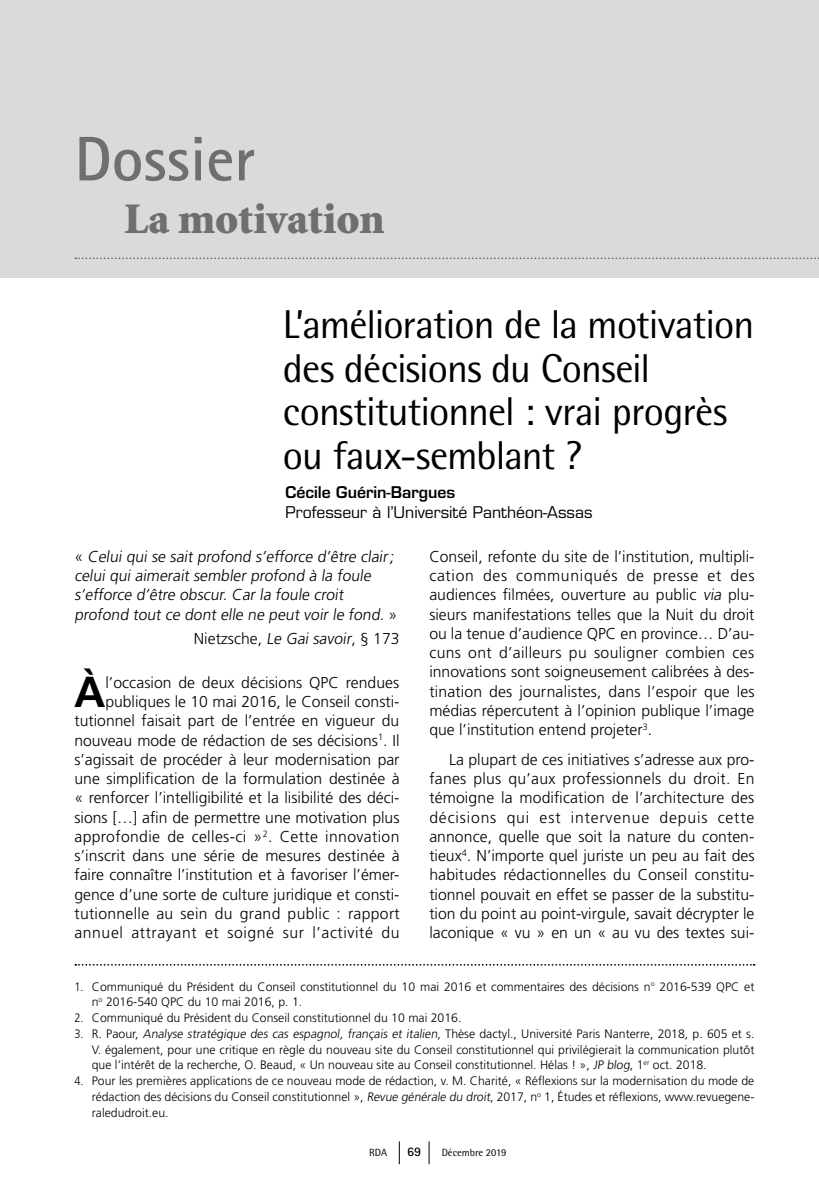
<style>
.page{position:relative;width:819px;height:1191px;background:#fff}
.page>*{position:absolute;margin:0;border:0;box-sizing:border-box;transform-origin:0 0}
.t1{font:700 63px "Rotis Sans Serif Std";color:#706f6f}
.t2{font:900 43.75px "Minion Std";color:#706f6f}
.tx_lett{font:700 43.4px "Frutiger LT Std";color:#000}
.tt0{font:40.25px/43.8px "Rotis Semi Sans";letter-spacing:-.025em;color:#000}
.tx_lett-2{font:300 15.75px/19.2px "Frutiger LT Std";color:#000;text-align:right}
.tx_esp{font:300 15.75px/19.2px "Frutiger LT Std";color:#000;text-align:justify}
.txssal_esp{font:300 15.75px/19.2px "Frutiger LT Std";color:#000}
.tx_auteur{font:15.75px "Eurostile LT Std";color:#000}
.tx_auteur_bold{font:600 15.75px "Eurostile LT Std";color:#000}
.t3{font:700 13.12px "Rotis Sans Serif Std";color:#000}
.note{font:300 12.25px/15.8px "Frutiger LT Std";color:#000;text-align:justify;scale:.9 1}
.t4{font:10.5px "Rotis Semi Sans";color:#000}
</style>
<div class="page">
<div style="left:0;top:0;width:819px;height:278px;background:#dadada"></div>
<svg style="left:399px;top:1141px;width:1px;height:23px"></svg>
<svg style="left:429px;top:1141px;width:1px;height:23px"></svg>
<svg style="left:75px;top:257px;width:744px;height:2px"></svg>
<svg style="left:75px;top:964px;width:679px;height:1px"></svg>
<h1 class="t1" style="left:74px;top:119px;width:182px">Dossier</h1>
<h2 class="t2" style="left:124px;top:196px;width:262px">La motivation</h2>
<p class="tt0" style="left:283px;top:302px;width:473px">L’amélioration de la motivation des décisions du Conseil constitutionnel : vrai progrès ou faux‑semblant ?</p>
<p class="tx_auteur_bold" style="left:285px;top:483px;width:171px">Cécile Guérin-Bargues</p>
<p class="tx_auteur" style="left:285px;top:502px;width:308px">Professeur à l’Université Panthéon-Assas</p>
<p class="txssal_esp" style="left:74px;top:547px;width:324px">« Celui qui se sait profond s’efforce d’être clair; celui qui aimerait sembler profond à la foule s’efforce d’être obscur. Car la foule croit profond tout ce dont elle ne peut voir le fond. »</p>
<p class="tx_esp" style="left:194px;top:629px;width:207px">Nietzsche, Le Gai savoir, § 173</p>
<p class="tx_lett" style="left:74px;top:666px;width:33px">À</p>
<p class="tx_lett-2" style="left:74px;top:673px;width:327px">l’occasion de deux décisions QPC rendues publiques le 10 mai 2016, le Conseil consti&shy;tutionnel faisait part de l’entrée en vigueur du nouveau mode de rédaction de ses décisions<sup>1</sup>. Il s’agissait de procéder à leur modernisation par une simplification de la formulation destinée à « renforcer l’intelligibilité et la lisibilité des déci&shy;sions […] afin de permettre une motivation plus approfondie de celles-ci »<sup>2</sup>. Cette innovation s’inscrit dans une série de mesures destinée à faire connaître l’institution et à favoriser l’émer&shy;gence d’une sorte de culture juridique et consti&shy;tutionnelle au sein du grand public : rapport annuel attrayant et soigné sur l’activité du</p>
<p class="tx_lett-2" style="left:429px;top:547px;width:327px;text-align:justify">Conseil, refonte du site de l’institution, multipli&shy;cation des communiqués de presse et des audiences filmées, ouverture au public via plu&shy;sieurs manifestations telles que la Nuit du droit ou la tenue d’audience QPC en province… D’au&shy;cuns ont d’ailleurs pu souligner combien ces innovations sont soigneusement calibrées à des&shy;tination des journalistes, dans l’espoir que les médias répercutent à l’opinion publique l’image que l’institution entend projeter<sup>3</sup>.</p>
<p class="tx_esp" style="left:429px;top:750px;width:326px;text-indent:20px">La plupart de ces initiatives s’adresse aux pro&shy;fanes plus qu’aux professionnels du droit. En témoigne la modification de l’architecture des décisions qui est intervenue depuis cette annonce, quelle que soit la nature du conten&shy;tieux<sup>4</sup>. N’importe quel juriste un peu au fait des habitudes rédactionnelles du Conseil constitu&shy;tionnel pouvait en effet se passer de la substitu&shy;tion du point au point-virgule, savait décrypter le laconique « vu » en un « au vu des textes sui-</p>
<p class="note" style="left:92px;top:978px;width:737px;text-indent:-17px">1. Communiqué du Président du Conseil constitutionnel du 10 mai 2016 et commentaires des décisions n<sup>o</sup> 2016-539 QPC et n<sup>o</sup> 2016-540 QPC du 10 mai 2016, p. 1.</p>
<p class="note" style="left:74px;top:1010px;width:431px">2. Communiqué du Président du Conseil constitutionnel du 10 mai 2016.</p>
<p class="note" style="left:92px;top:1025px;width:737px;text-indent:-17px">3. R. Paour, Analyse stratégique des cas espagnol, français et italien, Thèse dactyl., Université Paris Nanterre, 2018, p. 605 et s.<br>V. également, pour une critique en règle du nouveau site du Conseil constitutionnel qui privilégierait la communication plutôt que l’intérêt de la recherche, O. Beaud, « Un nouveau site au Conseil constitutionnel. Hélas ! », JP blog, 1<sup>er</sup> oct. 2018.</p>
<p class="note" style="left:92px;top:1073px;width:737px;text-indent:-17px">4. Pour les premières applications de ce nouveau mode de rédaction, v. M. Charité, « Réflexions sur la modernisation du mode de rédaction des décisions du Conseil constitutionnel », Revue générale du droit, 2017, n<sup>o</sup> 1, Études et réflexions, www.revuegene&shy;raledudroit.eu.</p>
<p class="t4" style="left:369px;top:1146px;width:19px">RDA</p>
<p class="t3" style="left:407px;top:1143px;width:16px">69</p>
<p class="t4" style="left:441px;top:1146px;width:66px">Décembre 2019</p>
</div>
